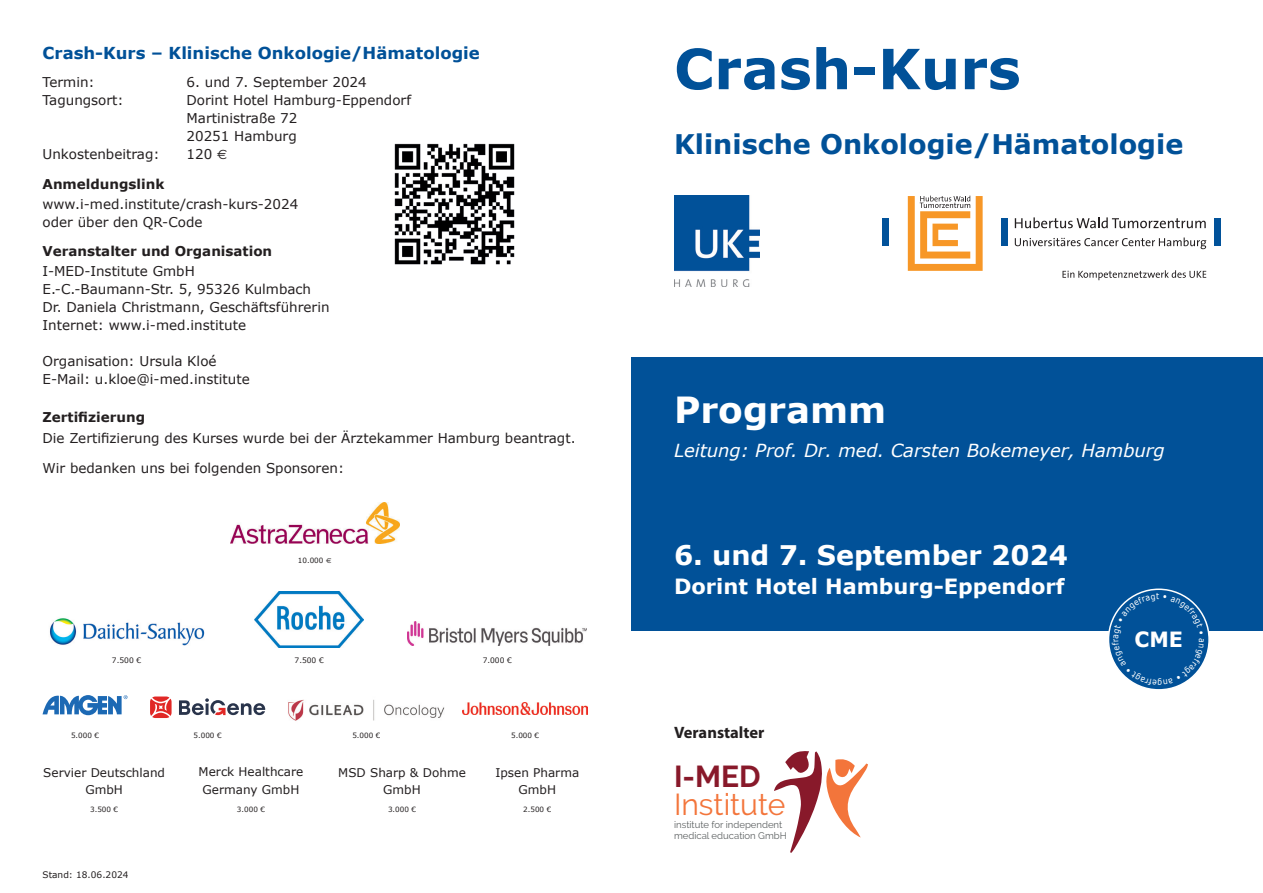
<style>
.page{position:relative;width:1263px;height:893px;background:#fff}
.page>*{position:absolute;margin:0;border:0;box-sizing:border-box;transform-origin:0 0}
.t1{font:700 55.5px "Verdana";color:#015198}
.t2{font:700 36px "Verdana";color:#fff}
.t3{font:30.15px "Raleway";color:#f3753b}
.t4{font:700 30.15px "Raleway";color:#88192a}
.t5{font:700 27px "Verdana";color:#015198}
.t6{font:700 27px "Verdana";color:#fff}
.t7{font:700 21px "Verdana";color:#fff}
.t8{font:italic 18px "Verdana";color:#fff}
.t9{font:700 16.5px "Verdana";color:#015198}
.t10{font:700 16.5px "Myriad Pro";color:#231f20}
.t11{font:13.5px/18px "Verdana";color:#231f20}
.t12{font:700 13.5px "Verdana";color:#231f20}
.t13{font:12px/16.5px "Verdana";color:#231f20;text-align:center}
.t14{font:9.6px/11.6px "Raleway";color:#5d6162}
.t15{font:9px "Verdana";color:#231f20}
.t16{font:8.7px "Verdana";color:#fff;scale:.89 1}
.t17{font:7.5px "Verdana";color:#231f20}
.t18{font:7.2px "Verdana";color:#231f20}
.s1{font-family:"Euro Sans"}
</style>
<div class="page">
<div style="left:631px;top:357px;width:632px;height:274px;background:#015198"></div>
<svg style="left:774px;top:751px;width:94px;height:102px"></svg>
<svg style="left:908px;top:196px;width:75px;height:75px"></svg>
<svg style="left:1015px;top:237px;width:191px;height:12px"></svg>
<svg style="left:1015px;top:217px;width:191px;height:11px"></svg>
<div style="left:882px;top:218px;width:7px;height:28px;background:#01529a"></div>
<div style="left:1000px;top:218px;width:7px;height:28px;background:#01529a"></div>
<div style="left:1213px;top:218px;width:7px;height:28px;background:#01529a"></div>
<svg style="left:1062px;top:270px;width:144px;height:10px"></svg>
<img style="left:674px;top:196px;width:86px;height:91px">
<div style="left:1108px;top:589px;width:101px;height:101px;background:#015198;border-radius:50%"></div>
<div style="left:1108px;top:588px;width:102px;height:103px;border:2px solid #fff;border-radius:50%"></div>
<img style="left:394px;top:143px;width:121px;height:122px">
<img style="left:408px;top:621px;width:179px;height:25px">
<img style="left:50px;top:618px;width:155px;height:28px">
<img style="left:255px;top:591px;width:109px;height:57px">
<svg style="left:43px;top:695px;width:85px;height:20px"></svg>
<img style="left:230px;top:502px;width:169px;height:42px">
<svg style="left:150px;top:696px;width:22px;height:22px"></svg>
<svg style="left:179px;top:698px;width:86px;height:17px"></svg>
<img style="left:288px;top:699px;width:157px;height:22px">
<img style="left:462px;top:702px;width:126px;height:12px">
<svg style="left:1180px;top:595px;width:24px;height:89px"></svg>
<svg style="left:1112px;top:594px;width:31px;height:92px"></svg>
<p class="t9" style="left:43px;top:42px;width:439px">Crash-Kurs – Klinische Onkologie/Hämatologie</p>
<p class="t11" style="left:43px;top:73px;width:54px">Termin:</p>
<p class="t11" style="left:187px;top:73px;width:182px">6. und 7. September 2024</p>
<p class="t11" style="left:43px;top:91px;width:83px">Tagungsort:</p>
<p class="t11" style="left:187px;top:91px;width:226px">Dorint Hotel Hamburg-Eppendorf<br>Martinistraße 72<br>20251 Hamburg</p>
<p class="t11" style="left:43px;top:145px;width:119px">Unkostenbeitrag:</p>
<p class="t11" style="left:187px;top:145px;width:42px">120 <span class="s1">E</span></p>
<p class="t12" style="left:43px;top:174px;width:123px">Anmeldungslink</p>
<p class="t11" style="left:43px;top:195px;width:257px">www.i-med.institute/crash-kurs-2024 oder über den QR-Code</p>
<p class="t12" style="left:43px;top:242px;width:231px">Veranstalter und Organisation</p>
<p class="t11" style="left:43px;top:262px;width:289px">I-MED-Institute GmbH E.-C.-Baumann-Str. 5, 95326 Kulmbach Dr. Daniela Christmann, Geschäftsführerin Internet: www.i-med.institute</p>
<p class="t11" style="left:43px;top:352px;width:209px">Organisation: Ursula Kloé<br>E-Mail: u.kloe@i-med.institute</p>
<p class="t12" style="left:43px;top:407px;width:104px">Zertifizierung</p>
<p class="t11" style="left:43px;top:429px;width:535px">Die Zertifizierung des Kurses wurde bei der Ärztekammer Hamburg beantragt.</p>
<p class="t11" style="left:43px;top:459px;width:303px">Wir bedanken uns bei folgenden Sponsoren:</p>
<p class="t18" style="left:298px;top:556px;width:35px">10.000 <span class="s1">€</span></p>
<p class="t17" style="left:112px;top:655px;width:31px">7.500 €</p>
<p class="t17" style="left:295px;top:655px;width:31px">7.500 €</p>
<p class="t17" style="left:483px;top:655px;width:31px">7.000 €</p>
<p class="t18" style="left:71px;top:730px;width:30px">5.000 €</p>
<p class="t18" style="left:194px;top:730px;width:30px">5.000 €</p>
<p class="t18" style="left:352px;top:730px;width:30px">5.000 €</p>
<p class="t18" style="left:511px;top:730px;width:30px">5.000 €</p>
<p class="t13" style="left:43px;top:764px;width:123px">Servier Deutschland<br>GmbH</p>
<p class="t18" style="left:90px;top:804px;width:30px">3.500 €</p>
<p class="t15" style="left:43px;top:868px;width:88px">Stand: 18.06.2024</p>
<p class="t13" style="left:199px;top:762px;width:106px;line-height:18px">Merck Healthcare<br>Germany GmbH</p>
<p class="t18" style="left:237px;top:804px;width:30px">3.000 €</p>
<p class="t13" style="left:338px;top:764px;width:129px">MSD Sharp &amp; Dohme<br>GmbH</p>
<p class="t18" style="left:388px;top:804px;width:30px">3.000 €</p>
<p class="t13" style="left:495px;top:764px;width:85px">Ipsen Pharma<br>GmbH</p>
<p class="t18" style="left:523px;top:804px;width:30px">2.500 €</p>
<h1 class="t1" style="left:674px;top:30px;width:348px">Crash-Kurs</h1>
<h3 class="t5" style="left:674px;top:125px;width:511px">Klinische Onkologie/Hämatologie</h3>
<h2 class="t2" style="left:674px;top:384px;width:214px">Programm</h2>
<h3 class="t8" style="left:674px;top:438px;width:492px">Leitung: Prof. Dr. med. Carsten Bokemeyer, Hamburg</h3>
<h3 class="t6" style="left:674px;top:536px;width:395px">6. und 7. September 2024</h3>
<h3 class="t7" style="left:674px;top:572px;width:392px">Dorint Hotel Hamburg-Eppendorf</h3>
<p class="t10" style="left:674px;top:721px;width:92px">Veranstalter</p>
<h3 class="t4" style="left:674px;top:759px;width:88px">I-MED</h3>
<h3 class="t3" style="left:674px;top:787px;width:113px">Institute</h3>
<p class="t14" style="left:674px;top:819px;width:114px">institute for independent medical education GmbH</p>
<p class="t16" style="left:1156px;top:590px;width:5px">t</p>
<h3 class="t7" style="left:1134px;top:624px;width:50px">CME</h3>
<p class="t16" style="left:1162px;top:689px;width:7px;rotate:-180deg">g</p>
</div>
